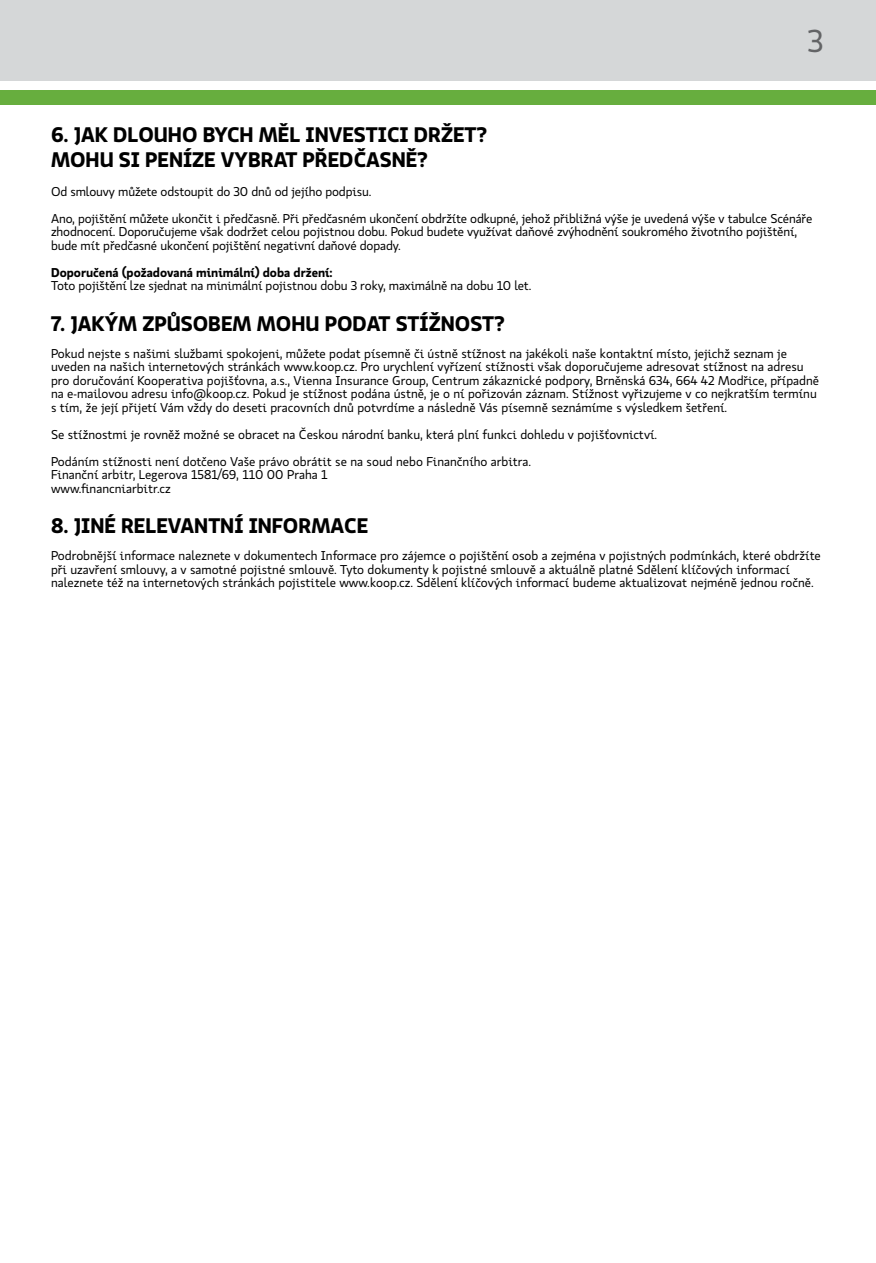
<style>
.page{position:relative;width:876px;height:1263px;background:#fff}
.page>*{position:absolute;margin:0;border:0;box-sizing:border-box;transform-origin:0 0}
.t1{font:31.5px "Koop Pro";color:#636466}
.t2{font:700 21px/25.2px "Koop Pro";color:#000}
.t3{font:12.75px/13.5px "Koop Pro";color:#000}
.t4{font:700 12.75px "Koop Pro";color:#000}
</style>
<div class="page">
<div style="left:0;top:0;width:876px;height:81px;background:#d5d7d8"></div>
<div style="left:0;top:91px;width:876px;height:14px;background:#67ae3e"></div>
<h1 class="t1" style="left:807px;top:20px;width:18px">3</h1>
<h2 class="t2" style="left:51px;top:121px;width:438px">6. JAK DLOUHO BYCH MĚL INVESTICI DRŽET?<br>MOHU SI PENÍZE VYBRAT PŘEDČASNĚ?</h2>
<p class="t3" style="left:51px;top:178px;width:763px;line-height:27px">Od smlouvy můžete odstoupit do 30 dnů od jejího podpisu.<br>Ano, pojištění můžete ukončit i předčasně. Při předčasném ukončení obdržíte odkupné, jehož přibližná výše je uvedená výše v tabulce Scénáře</p>
<p class="t3" style="left:51px;top:225px;width:747px">zhodnocení. Doporučujeme však dodržet celou pojistnou dobu. Pokud budete využívat daňové zvýhodnění soukromého životního pojištění, bude mít předčasné ukončení pojištění negativní daňové dopady.</p>
<p class="t4" style="left:51px;top:263px;width:283px">Doporučená (požadovaná minimální) doba držení:</p>
<p class="t3" style="left:51px;top:279px;width:482px">Toto pojištění lze sjednat na minimální pojistnou dobu 3 roky, maximálně na dobu 10 let.</p>
<h2 class="t2" style="left:51px;top:310px;width:455px">7. JAKÝM ZPŮSOBEM MOHU PODAT STÍŽNOST?</h2>
<p class="t3" style="left:51px;top:346px;width:770px">Pokud nejste s našimi službami spokojeni, můžete podat písemně či ústně stížnost na jakékoli naše kontaktní místo, jejichž seznam je uveden na našich internetových stránkách www.koop.cz. Pro urychlení vyřízení stížnosti však doporučujeme adresovat stížnost na adresu pro doručování Kooperativa pojišťovna, a.s., Vienna Insurance Group, Centrum zákaznické podpory, Brněnská 634, 664 42 Modřice, případně na e-mailovou adresu info@koop.cz. Pokud je stížnost podána ústně, je o ní pořizován záznam. Stížnost vyřizujeme v co nejkratším termínu s tím, že její přijetí Vám vždy do deseti pracovních dnů potvrdíme a následně Vás písemně seznámíme s výsledkem šetření.</p>
<p class="t3" style="left:51px;top:421px;width:608px;line-height:27px">Se stížnostmi je rovněž možné se obracet na Českou národní banku, která plní funkci dohledu v pojišťovnictví.<br>Podáním stížnosti není dotčeno Vaše právo obrátit se na soud nebo Finančního arbitra.</p>
<p class="t3" style="left:51px;top:468px;width:278px">Finanční arbitr, Legerova 1581/69, 110 00 Praha 1 www.financniarbitr.cz</p>
<h2 class="t2" style="left:51px;top:513px;width:319px">8. JINÉ RELEVANTNÍ INFORMACE</h2>
<p class="t3" style="left:51px;top:549px;width:771px">Podrobnější informace naleznete v dokumentech Informace pro zájemce o pojištění osob a zejména v pojistných podmínkách, které obdržíte při uzavření smlouvy, a v samotné pojistné smlouvě. Tyto dokumenty k pojistné smlouvě a aktuálně platné Sdělení klíčových informací naleznete též na internetových stránkách pojistitele www.koop.cz. Sdělení klíčových informací budeme aktualizovat nejméně jednou ročně.</p>
</div>
